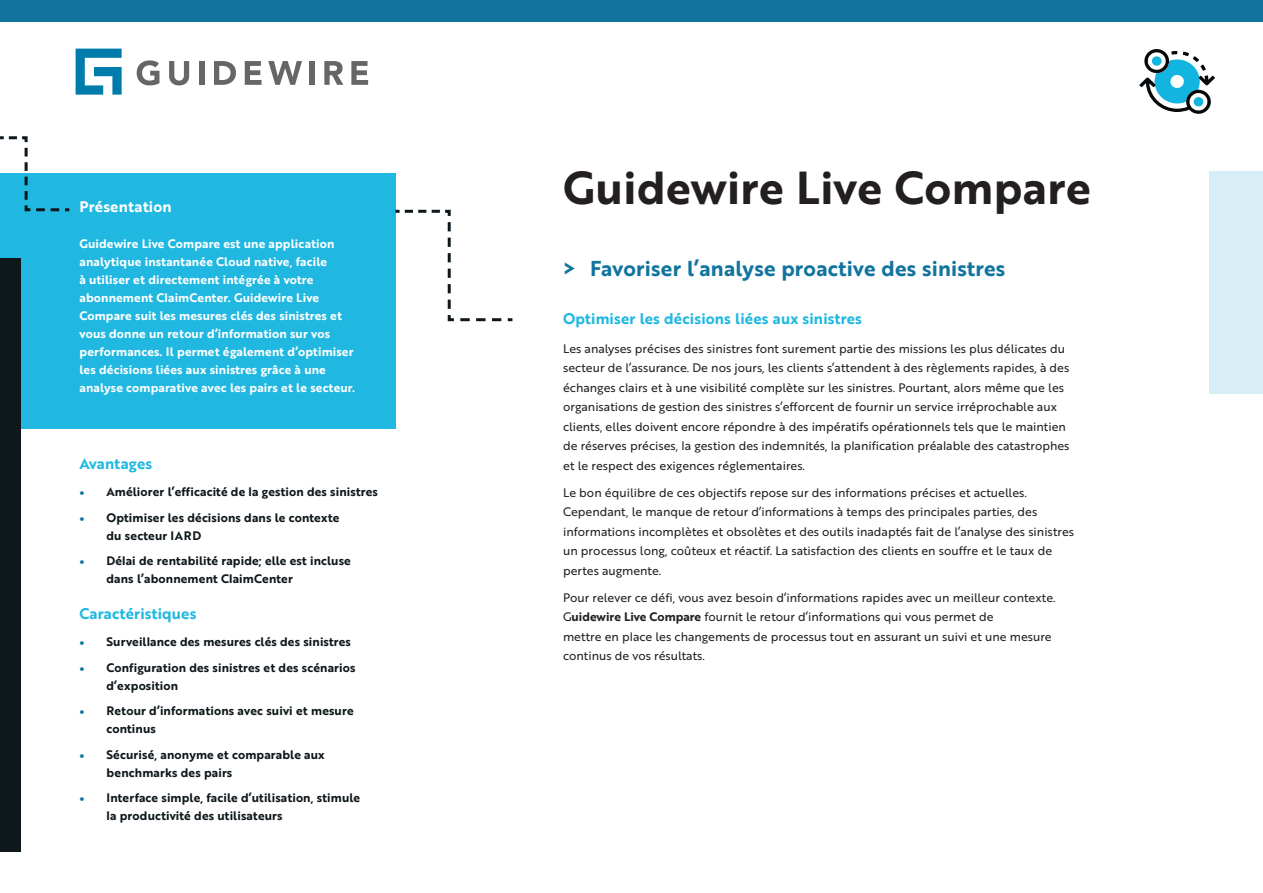
<style>
.page{position:relative;width:1263px;height:893px;background:#fff}
.page>*{position:absolute;margin:0;border:0;box-sizing:border-box;transform-origin:0 0}
.t1{font:45px "Brother 1816 Bold";letter-spacing:.01em;color:#231f20}
.t2{font:21px "Brother 1816 Bold";letter-spacing:.01em;color:#11749e}
.t3{font:15px "Brother 1816 Bold";letter-spacing:.01em;color:#20b8e1}
.t4{font:15px "Brother 1816 Bold";letter-spacing:.01em;color:#fff}
.t5{font:12px/19.5px "Brother 1816 Regular";color:#231f20}
.t6{font:12px/18px "Brother 1816 Bold";letter-spacing:.01em;color:#0e171b}
.t7{font:12px/18px "Brother 1816 Bold";letter-spacing:.01em;color:#fff}
.s1{font-size:16.5px;color:#11749e}
.s2{font-family:"Brother 1816 Bold"}
</style>
<div class="page">
<div style="left:1210px;top:172px;width:53px;height:222px;background:#d8eef7"></div>
<div style="left:0;top:174px;width:395px;height:255px;background:#20b8e1"></div>
<div style="left:0;top:258px;width:20px;height:594px;background:#0e171b"></div>
<div style="left:0;top:0;width:1263px;height:22px;background:#11749e"></div>
<svg style="left:137px;top:60px;width:22px;height:25px"></svg>
<svg style="left:169px;top:61px;width:20px;height:24px"></svg>
<div style="left:199px;top:61px;width:5px;height:24px;background:#666"></div>
<svg style="left:214px;top:61px;width:22px;height:24px"></svg>
<svg style="left:245px;top:61px;width:16px;height:24px"></svg>
<svg style="left:268px;top:61px;width:34px;height:24px"></svg>
<div style="left:309px;top:61px;width:6px;height:24px;background:#666"></div>
<svg style="left:324px;top:61px;width:19px;height:24px"></svg>
<svg style="left:351px;top:61px;width:17px;height:24px"></svg>
<svg style="left:76px;top:49px;width:46px;height:46px"></svg>
<svg style="left:1139px;top:49px;width:76px;height:65px"></svg>
<svg style="left:395px;top:208px;width:118px;height:115px"></svg>
<svg style="left:0;top:136px;width:72px;height:76px"></svg>
<p class="t4" style="left:80px;top:196px;width:94px">Présentation</p>
<p class="t7" style="left:80px;top:235px;width:277px">Guidewire Live Compare est une application analytique instantanée Cloud native, facile<br>à utiliser et directement intégrée à votre abonnement ClaimCenter. Guidewire Live Compare suit les mesures clés des sinistres et vous donne un retour d’information sur vos performances. Il permet également d’optimiser les décisions liées aux sinistres grâce à une analyse comparative avec les pairs et le secteur.</p>
<p class="t3" style="left:80px;top:452px;width:74px">Avantages</p>
<p class="t6" style="left:80px;top:483px;width:300px"><span class="s1">•</span> Améliorer l’efficacité de la gestion des sinistres</p>
<p class="t6" style="left:106px;top:508px;width:234px;text-indent:-27px"><span class="s1">•</span> Optimiser les décisions dans le contexte du secteur IARD</p>
<p class="t6" style="left:106px;top:552px;width:246px;text-indent:-27px"><span class="s1">•</span> Délai de rentabilité rapide; elle est incluse dans l’abonnement ClaimCenter</p>
<p class="t3" style="left:80px;top:602px;width:118px">Caractéristiques</p>
<p class="t6" style="left:80px;top:633px;width:273px"><span class="s1">•</span> Surveillance des mesures clés des sinistres</p>
<p class="t6" style="left:106px;top:658px;width:251px;text-indent:-27px"><span class="s1">•</span> Configuration des sinistres et des scénarios d’exposition</p>
<p class="t6" style="left:106px;top:702px;width:249px;text-indent:-27px"><span class="s1">•</span> Retour d’informations avec suivi et mesure continus</p>
<p class="t6" style="left:106px;top:745px;width:220px;text-indent:-27px"><span class="s1">•</span> Sécurisé, anonyme et comparable aux benchmarks des pairs</p>
<p class="t6" style="left:106px;top:789px;width:255px;text-indent:-27px"><span class="s1">•</span> Interface simple, facile d’utilisation, stimule la productivité des utilisateurs</p>
<h1 class="t1" style="left:563px;top:154px;width:529px">Guidewire Live Compare</h1>
<h2 class="t2" style="left:563px;top:253px;width:444px">&gt; Favoriser l’analyse proactive des sinistres</h2>
<p class="t3" style="left:563px;top:307px;width:300px">Optimiser les décisions liées aux sinistres</p>
<p class="t5" style="left:563px;top:338px;width:508px">Les analyses précises des sinistres font surement partie des missions les plus délicates du secteur de l’assurance. De nos jours, les clients s’attendent à des règlements rapides, à des échanges clairs et à une visibilité complète sur les sinistres. Pourtant, alors même que les organisations de gestion des sinistres s’efforcent de fournir un service irréprochable aux clients, elles doivent encore répondre à des impératifs opérationnels tels que le maintien de réserves précises, la gestion des indemnités, la planification préalable des catastrophes et le respect des exigences réglementaires.</p>
<p class="t5" style="left:563px;top:482px;width:512px">Le bon équilibre de ces objectifs repose sur des informations précises et actuelles.<br>Cependant, le manque de retour d’informations à temps des principales parties, des informations incomplètes et obsolètes et des outils inadaptés fait de l’analyse des sinistres un processus long, coûteux et réactif. La satisfaction des clients en souffre et le taux de pertes augmente.</p>
<p class="t5" style="left:563px;top:587px;width:494px">Pour relever ce défi, vous avez besoin d’informations rapides avec un meilleur contexte.<br>G<span class="s2">uidewire Live Compare</span> fournit le retour d’informations qui vous permet de<br>mettre en place les changements de processus tout en assurant un suivi et une mesure continus de vos résultats.</p>
</div>
